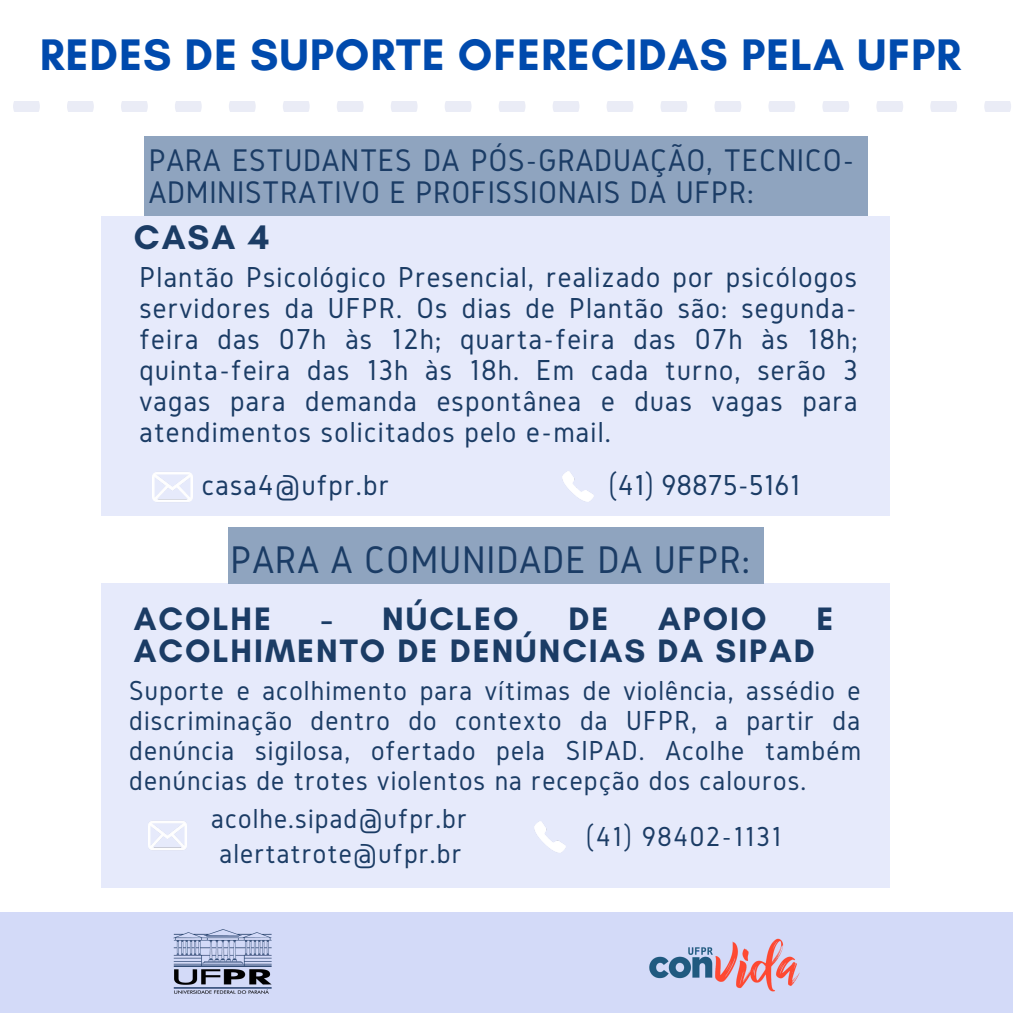
<style>
.page{position:relative;width:1013px;height:1013px;background:#fff}
.page>*{position:absolute;margin:0;border:0;box-sizing:border-box;transform-origin:0 0}
.t1{font:700 45px "Glacial Indifference";letter-spacing:.02em;color:#004aad}
.t2{font:40px "Gidole";letter-spacing:.02em;color:#1b3c65}
.t3{font:700 34.75px "Glacial Indifference";color:#1b3c65}
.t4{font:700 33px "Glacial Indifference";letter-spacing:.06em;color:#1b3c65}
.t5{font:32.5px/31.9px "Gidole";letter-spacing:.02em;color:#1b3c65}
.t6{font:30px/31px "Gidole";letter-spacing:.04em;color:#1b3c65;text-align:justify}
.t7{font:30px "Gidole";color:#1b3c65}
.t8{font:28.5px/30px "Gidole";letter-spacing:.04em;color:#1b3c65;text-align:justify}
</style>
<div class="page">
<svg style="left:283px;top:101px;width:27px;height:11px"></svg>
<svg style="left:337px;top:101px;width:26px;height:11px"></svg>
<svg style="left:229px;top:101px;width:27px;height:11px"></svg>
<svg style="left:445px;top:101px;width:26px;height:11px"></svg>
<svg style="left:13px;top:101px;width:27px;height:11px"></svg>
<svg style="left:499px;top:101px;width:26px;height:11px"></svg>
<svg style="left:67px;top:101px;width:27px;height:11px"></svg>
<svg style="left:121px;top:101px;width:27px;height:11px"></svg>
<svg style="left:175px;top:101px;width:27px;height:11px"></svg>
<svg style="left:391px;top:101px;width:26px;height:11px"></svg>
<svg style="left:822px;top:101px;width:27px;height:11px"></svg>
<svg style="left:876px;top:101px;width:27px;height:11px"></svg>
<svg style="left:930px;top:101px;width:27px;height:11px"></svg>
<svg style="left:984px;top:101px;width:27px;height:11px"></svg>
<svg style="left:768px;top:101px;width:27px;height:11px"></svg>
<svg style="left:607px;top:101px;width:26px;height:11px"></svg>
<svg style="left:660px;top:101px;width:27px;height:11px"></svg>
<svg style="left:553px;top:101px;width:26px;height:11px"></svg>
<svg style="left:714px;top:101px;width:27px;height:11px"></svg>
<div style="left:0;top:911px;width:1012px;height:101px;background:#d3daf8"></div>
<div style="left:101px;top:216px;width:789px;height:299px;background:#e6eafb"></div>
<div style="left:145px;top:136px;width:722px;height:80px;background:#8fa4bf"></div>
<div style="left:101px;top:583px;width:789px;height:304px;background:#e6eafb"></div>
<img style="left:153px;top:472px;width:39px;height:30px">
<img style="left:149px;top:821px;width:37px;height:29px">
<img style="left:562px;top:471px;width:32px;height:31px">
<div style="left:228px;top:527px;width:535px;height:56px;background:#8fa4bf"></div>
<img style="left:173px;top:929px;width:98px;height:64px">
<img style="left:649px;top:938px;width:151px;height:53px">
<img style="left:534px;top:821px;width:32px;height:32px">
<h1 class="t1" style="left:40px;top:27px;width:922px">REDES DE SUPORTE OFERECIDAS PELA UFPR</h1>
<p class="t5" style="left:149px;top:144px;width:707px">PARA ESTUDANTES DA PÓS-GRADUAÇÃO, TECNICO-<br>ADMINISTRATIVO E PROFISSIONAIS DA UFPR:</p>
<p class="t3" style="left:134px;top:216px;width:137px">CASA 4</p>
<p class="t6" style="left:139px;top:261px;width:719px">Plantão Psicológico Presencial, realizado por psicólogos servidores da UFPR. Os dias de Plantão são: segunda&shy;feira das 07h às 12h; quarta-feira das 07h às 18h; quinta-feira das 13h às 18h. Em cada turno, serão 3 vagas para demanda espontânea e duas vagas para atendimentos solicitados pelo e-mail.</p>
<p class="t6" style="left:202px;top:468px;width:189px">casa4@ufpr.br</p>
<p class="t7" style="left:608px;top:468px;width:193px">(41) 98875-5161</p>
<h2 class="t2" style="left:231px;top:538px;width:520px">PARA A COMUNIDADE DA UFPR:</h2>
<p class="t4" style="left:134px;top:598px;width:139px">ACOLHE</p>
<p class="t4" style="left:321px;top:598px;width:199px">- NÚCLEO</p>
<p class="t4" style="left:568px;top:598px;width:41px">DE</p>
<p class="t4" style="left:658px;top:598px;width:110px">APOIO</p>
<p class="t4" style="left:816px;top:598px;width:18px">E</p>
<p class="t4" style="left:134px;top:631px;width:682px">ACOLHIMENTO DE DENÚNCIAS DA SIPAD</p>
<p class="t8" style="left:129px;top:675px;width:733px">Suporte e acolhimento para vítimas de violência, assédio e discriminação dentro do contexto da UFPR, a partir da denúncia sigilosa, ofertado pela SIPAD. Acolhe também denúncias de trotes violentos na recepção dos calouros.</p>
<p class="t8" style="left:211px;top:802px;width:257px">acolhe.sipad@ufpr.br</p>
<p class="t8" style="left:585px;top:821px;width:197px">(41) 98402-1131</p>
<p class="t8" style="left:219px;top:838px;width:244px">alertatrote@ufpr.br</p>
</div>
